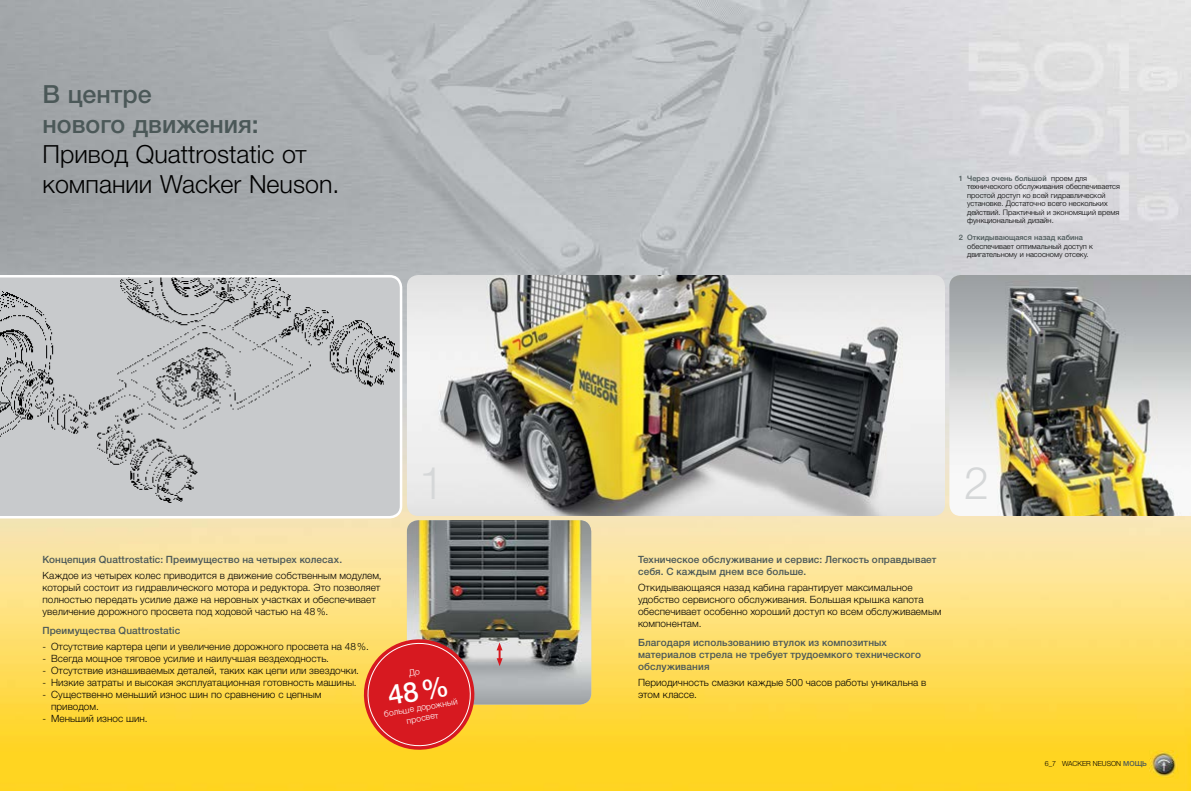
<style>
.page{position:relative;width:1191px;height:791px;background:#fff}
.page>*{position:absolute;margin:0;border:0;box-sizing:border-box;transform-origin:0 0}
.t1{font:300 45px "Helvetica Neue LTW1 G";color:#d5d7d8}
.t2{font:300 25px/30px "Helvetica Neue LTW1 G";color:#000}
.t3{font:500 25px/30px "Helvetica Neue LTW1 G";color:#4b5858}
.t4{font:300 10px/12px "Helvetica Neue LTW1 G";letter-spacing:.005em;color:#000}
.t5{font:500 10px/12px "Helvetica Neue LTW1 G";letter-spacing:.01em;color:#4b5858}
.t6{font:300 8.7px "Helvetica Neue LTW1 G";color:#fff}
.t7{font:300 7.5px/8.5px "Helvetica Neue LTW1 G";color:#000}
.t8{font:500 7.5px "Helvetica Neue LTW1 G";color:#4b5858}
.t9{font:300 7px "Helvetica Neue LTW1 G";color:#000}
.s1{font-weight:500;color:#4b5858}
</style>
<div class="page">
<img style="left:0;top:0;width:1191px;height:791px">
<img style="left:1149px;top:750px;width:29px;height:29px">
<svg style="left:0;top:275px;width:402px;height:243px;background:#bec0c2"></svg>
<img style="left:407px;top:275px;width:538px;height:241px">
<img style="left:949px;top:275px;width:242px;height:241px">
<img style="left:407px;top:520px;width:184px;height:184px">
<svg style="left:496px;top:642px;width:6px;height:24px"></svg>
<svg style="left:359px;top:635px;width:120px;height:119px;background:#db5635"></svg>
<h2 class="t3" style="left:43px;top:79px;width:218px">В центре<br>нового движения:</h2>
<h2 class="t2" style="left:43px;top:139px;width:298px">Привод Quattrostatic от компании Wacker Neuson.</h2>
<p class="t7" style="left:967px;top:174px;width:154px;text-indent:-9px"><span class="s1">1 Через очень большой</span> проем для технического обслуживания обеспечивается простой доступ ко всей гидравлической установке. Достаточно всего нескольких действий. Практичный и экономящий время функциональный дизайн.</p>
<p class="t8" style="left:958px;top:233px;width:126px">2 Откидывающаяся назад кабина</p>
<p class="t7" style="left:967px;top:242px;width:127px">обеспечивает оптимальный доступ к двигательному и насосному отсеку.</p>
<h1 class="t1" style="left:419px;top:456px;width:27px">1</h1>
<h1 class="t1" style="left:964px;top:456px;width:27px">2</h1>
<p class="t5" style="left:43px;top:553px;width:301px">Концепция Quattrostatic: Преимущество на четырех колесах.</p>
<p class="t4" style="left:43px;top:569px;width:341px">Каждое из четырех колес приводится в движение собственным модулем, который состоит из гидравлического мотора и редуктора. Это позволяет полностью передать усилие даже на неровных участках и обеспечивает увеличение дорожного просвета под ходовой частью на 48 %.</p>
<p class="t5" style="left:43px;top:625px;width:139px">Преимущества Quattrostatic</p>
<p class="t4" style="left:43px;top:641px;width:328px">- Отсутствие картера цепи и увеличение дорожного просвета на 48 %.</p>
<p class="t4" style="left:43px;top:653px;width:288px">- Всегда мощное тяговое усилие и наилучшая вездеходность.</p>
<p class="t4" style="left:43px;top:665px;width:318px">- Отсутствие изнашиваемых деталей, таких как цепи или звездочки.</p>
<p class="t4" style="left:43px;top:677px;width:316px">- Низкие затраты и высокая эксплуатационная готовность машины.</p>
<p class="t4" style="left:51px;top:689px;width:272px;text-indent:-8px">- Существенно меньший износ шин по сравнению с цепным приводом.</p>
<p class="t4" style="left:43px;top:713px;width:106px">- Меньший износ шин.</p>
<p class="t6" style="left:383px;top:709px;width:76px;rotate:-10deg">больше дорожный</p>
<p class="t6" style="left:406px;top:715px;width:34px;rotate:-10deg">просвет</p>
<p class="t5" style="left:638px;top:553px;width:300px">Техническое обслуживание и сервис: Легкость оправдывает себя. С каждым днем все больше.</p>
<p class="t4" style="left:638px;top:581px;width:305px">Откидывающаяся назад кабина гарантирует максимальное удобство сервисного обслуживания. Большая крышка капота обеспечивает особенно хороший доступ ко всем обслуживаемым компонентам.</p>
<p class="t5" style="left:638px;top:637px;width:284px">Благодаря использованию втулок из композитных материалов стрела не требует трудоемкого технического обслуживания</p>
<p class="t4" style="left:638px;top:677px;width:290px">Периодичность смазки каждые 500 часов работы уникальна в этом классе.</p>
<p class="t9" style="left:1045px;top:759px;width:103px">6_7 WACKER NEUSON <span class="s1">МОЩЬ</span></p>
</div>
